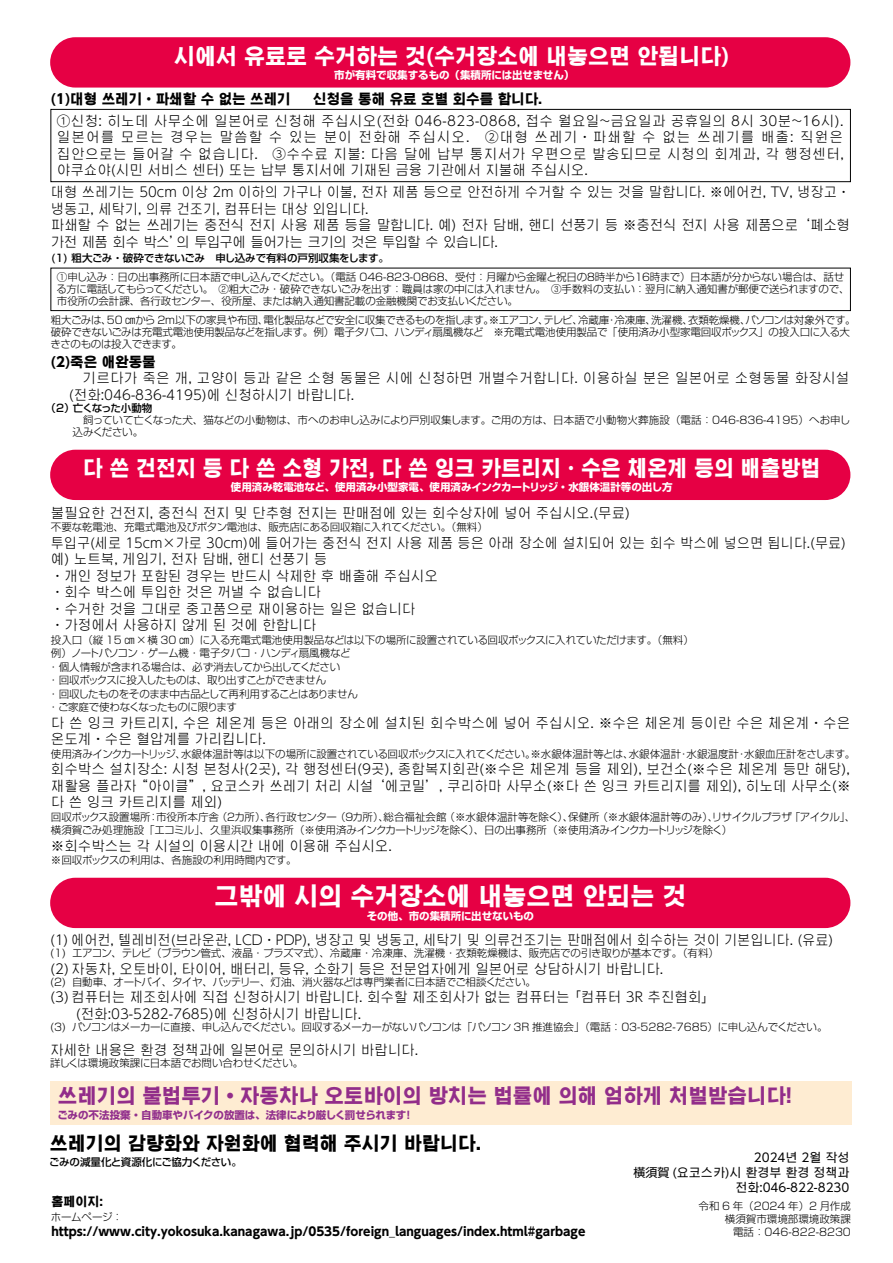
<style>
.page{position:relative;width:893px;height:1263px;background:#fff}
.page>*{position:absolute;margin:0;border:0;box-sizing:border-box;transform-origin:0 0}
.t1{font:700 24px "UD Shin Go Hang Koc";color:#fff}
.t2{font:700 21px "UD Shin Go Hang Koc";color:#fff;scale:.95 1}
.t3{font:700 21px "UD Shin Go Hang Koc";color:#fff}
.t4{font:700 19.5px "UD Shin Go Hang Koc";color:#922d8a}
.t5{font:700 18px "UD Shin Go Hang Koc";color:#000}
.t6{font:300 13.5px/16.5px "UD Shin Go Hang Koc";color:#000}
.t7{font:300 13.5px/16.5px "UD Shin Go Hang Koc";letter-spacing:.02em;color:#000}
.t8{font:700 13.5px "UD Shin Go Hang Koc";color:#000}
.t9{font:700 12px "UD Shin Go Hang Koc";color:#000}
.t10{font:12px/15px "UD Shin Go Hang Koc";color:#000;text-align:right}
.t11{font:300 10.5px/13.5px "Shin Go Pro";letter-spacing:-.02em;color:#000}
.t12{font:300 10.5px/12.8px "Shin Go Pro";color:#000;text-align:right}
.t13{font:700 10.5px "Shin Go Pro";color:#fff}
.t14{font:300 10.5px "Shin Go Pro";letter-spacing:-.045em;color:#000}
.t15{font:700 10.5px "Shin Go Pro";letter-spacing:-.015em;color:#92308d}
.t16{font:500 10.5px "Shin Go Pro";letter-spacing:-.01em;color:#000}
.t17{font:500 10.5px "Shin Go Pro";letter-spacing:-.03em;color:#000}
.t18{font:500 10.5px "Shin Go Pro";letter-spacing:-.085em;color:#000}
.s1{font-weight:400}
</style>
<div class="page">
<div style="left:50px;top:878px;width:800px;height:50px;background:#e60044;border-radius:25px"></div>
<div style="left:50px;top:37px;width:800px;height:51px;background:#e60044;border-radius:25px"></div>
<div style="left:50px;top:450px;width:800px;height:50px;background:#e60044;border-radius:25px"></div>
<div style="left:50px;top:1081px;width:801px;height:44px;background:#feecd2"></div>
<div style="left:50px;top:109px;width:801px;height:73px;border:1px solid #000"></div>
<div style="left:51px;top:268px;width:800px;height:43px;border:1px solid #000"></div>
<h2 class="t3" style="left:174px;top:40px;width:557px">시에서 유료로 수거하는 것(수거장소에 내놓으면 안됩니다)</h2>
<p class="t13" style="left:334px;top:66px;width:242px">市が有料で収集するもの（集積所には出せません）</p>
<p class="t8" style="left:51px;top:89px;width:241px">(1)대형 쓰레기ㆍ파쇄할 수 없는 쓰레기</p>
<p class="t8" style="left:313px;top:89px;width:231px">신청을 통해 유료 호별 회수를 합니다.</p>
<p class="t6" style="left:57px;top:112px;width:789px;text-align:justify">①신청: 히노데 사무소에 일본어로 신청해 주십시오(전화 046-823-0868, 접수 월요일~금요일과 공휴일의 8시 30분~16시). 일본어를 모르는 경우는 말씀할 수 있는 분이 전화해 주십시오.　②대형 쓰레기ㆍ파쇄할 수 없는 쓰레기를 배출: 직원은 집안으로는 들어갈 수 없습니다.　③수수료 지불: 다음 달에 납부 통지서가 우편으로 발송되므로 시청의 회계과, 각 행정센터, 야쿠쇼야(시민 서비스 센터) 또는 납부 통지서에 기재된 금융 기관에서 지불해 주십시오.</p>
<p class="t6" style="left:51px;top:184px;width:801px">대형 쓰레기는 50cm 이상 2m 이하의 가구나 이불, 전자 제품 등으로 안전하게 수거할 수 있는 것을 말합니다. ※에어컨, TV, 냉장고ㆍ냉동고, 세탁기, 의류 건조기, 컴퓨터는 대상 외입니다.<br>파쇄할 수 없는 쓰레기는 충전식 전지 사용 제품 등을 말합니다. 예) 전자 담배, 핸디 선풍기 등 ※충전식 전지 사용 제품으로 ‘폐소형 가전 제품 회수 박스’의 투입구에 들어가는 크기의 것은 투입할 수 있습니다.</p>
<p class="t11" style="left:57px;top:270px;width:794px;line-height:12px">①申し込み：日の出事務所に日本語で申し込んでください。（電話 046-823-0868、受付：月曜から金曜と祝日の８時半から１６時まで）日本語が分からない場合は、話せる方に電話してもらってください。　②粗大ごみ・破砕できないごみを出す：職員は家の中には入れません。　③手数料の支払い：翌月に納入通知書が郵便で送られますので、市役所の会計課、各行政センター、役所屋、または納入通知書記載の金融機関でお支払いください。</p>
<p class="t16" style="left:51px;top:250px;width:340px">(1) 粗大ごみ・破砕できないごみ　申し込みで有料の戸別収集をします。</p>
<p class="t11" style="left:51px;top:313px;width:807px;line-height:12px">粗大ごみは、50 ㎝から 2ｍ以下の家具や布団、電化製品などで安全に収集できるものを指します。※エアコン、テレビ、冷蔵庫・冷凍庫、洗濯機、衣類乾燥機、パソコンは対象外です。破砕できないごみは充電式電池使用製品などを指します。例）電子タバコ、ハンディ扇風機など　※充電式電池使用製品で「使用済み小型家電回収ボックス」の投入口に入る大きさのものは投入できます。</p>
<p class="t8" style="left:51px;top:352px;width:106px">(2)죽은 애완동물</p>
<p class="t7" style="left:69px;top:369px;width:782px">　기르다가 죽은 개, 고양이 등과 같은 소형 동물은 시에 신청하면 개별수거합니다. 이용하실 분은 일본어로 소형동물 화장시설 (전화:046-836-4195)에 신청하시기 바랍니다.</p>
<p class="t18" style="left:46px;top:399px;width:108px">（2）亡くなった小動物</p>
<p class="t12" style="left:73px;top:412px;width:779px;line-height:12px;text-align:left">　飼っていて亡くなった犬、猫などの小動物は、市へのお申し込みにより戸別収集します。ご用の方は、日本語で小動物火葬施設（電話：046-836-4195）へお申し込みください。</p>
<h2 class="t2" style="left:83px;top:453px;width:778px">다 쓴 건전지 등 다 쓴 소형 가전, 다 쓴 잉크 카트리지<span class="s1">·</span>수은 체온계 등의 배출방법</h2>
<p class="t13" style="left:231px;top:479px;width:443px">使用済み乾電池など、使用済み小型家電、使用済みインクカートリッジ・水銀体温計等の出し方</p>
<p class="t6" style="left:51px;top:504px;width:581px">불필요한 건전지, 충전식 전지 및 단추형 전지는 판매점에 있는 회수상자에 넣어 주십시오.(무료)</p>
<p class="t11" style="left:51px;top:519px;width:439px">不要な乾電池、充電式電池及びボタン電池は、販売店にある回収箱に入れてください。（無料）</p>
<p class="t6" style="left:51px;top:534px;width:797px">투입구(세로 15cm×가로 30cm)에 들어가는 충전식 전지 사용 제품 등은 아래 장소에 설치되어 있는 회수 박스에 넣으면 됩니다.(무료) 예) 노트북, 게임기, 전자 담배, 핸디 선풍기 등<br>ㆍ개인 정보가 포함된 경우는 반드시 삭제한 후 배출해 주십시오<br>ㆍ회수 박스에 투입한 것은 꺼낼 수 없습니다<br>ㆍ수거한 것을 그대로 중고품으로 재이용하는 일은 없습니다<br>ㆍ가정에서 사용하지 않게 된 것에 한합니다</p>
<p class="t11" style="left:48px;top:632px;width:647px">投入口（縦 15 ㎝×横 30 ㎝）に入る充電式電池使用製品などは以下の場所に設置されている回収ボックスに入れていただけます。（無料）例）ノートパソコン・ゲーム機・電子タバコ・ハンディ扇風機など<br>・個人情報が含まれる場合は、必ず消去してから出してください<br>・回収ボックスに投入したものは、取り出すことができません<br>・回収したものをそのまま中古品として再利用することはありません<br>・ご家庭で使わなくなったものに限ります</p>
<p class="t6" style="left:51px;top:714px;width:801px">다 쓴 잉크 카트리지, 수은 체온계 등은 아래의 장소에 설치된 회수박스에 넣어 주십시오. ※수은 체온계 등이란 수은 체온계·수은 온도계·수은 혈압계를 가리킵니다.</p>
<p class="t11" style="left:51px;top:746px;width:806px">使用済みインクカートリッジ、水銀体温計等は以下の場所に設置されている回収ボックスに入れてください。※水銀体温計等とは、水銀体温計・水銀温度計・水銀血圧計をさします。</p>
<p class="t6" style="left:51px;top:761px;width:801px;text-align:justify">회수박스 설치장소: 시청 본청사(2곳), 각 행정센터(9곳), 종합복지회관(※수은 체온계 등을 제외), 보건소(※수은 체온계 등만 해당), 재활용 플라자 “아이클”, 요코스카 쓰레기 처리 시설 ‘에코밀’, 쿠리하마 사무소(※다 쓴 잉크 카트리지를 제외), 히노데 사무소(※ 다 쓴 잉크 카트리지를 제외)</p>
<p class="t11" style="left:51px;top:809px;width:806px">回収ボックス設置場所：市役所本庁舎（２カ所）、各行政センター（９カ所）、総合福祉会館（※水銀体温計等を除く）、保健所（※水銀体温計等のみ）、リサイクルプラザ「アイクル」、横須賀ごみ処理施設「エコミル」、久里浜収集事務所（※使用済みインクカートリッジを除く）、日の出事務所（※使用済みインクカートリッジを除く）</p>
<p class="t6" style="left:51px;top:837px;width:342px">※회수박스는 각 시설의 이용시간 내에 이용해 주십시오.</p>
<p class="t12" style="left:51px;top:853px;width:247px">※回収ボックスの利用は、各施設の利用時間内です。</p>
<h1 class="t1" style="left:214px;top:879px;width:473px">그밖에 시의 수거장소에 내놓으면 안되는 것</h1>
<p class="t13" style="left:367px;top:908px;width:169px">その他、市の集積所に出せないもの</p>
<p class="t6" style="left:50px;top:932px;width:785px">(1) 에어컨, 텔레비전(브라운관, LCDㆍPDP), 냉장고 및 냉동고, 세탁기 및 의류건조기는 판매점에서 회수하는 것이 기본입니다. (유료)</p>
<p class="t11" style="left:50px;top:945px;width:670px">(1) エアコン、テレビ（ブラウン管式、液晶・プラズマ式）、冷蔵庫・冷凍庫、洗濯機・衣類乾燥機は、販売店での引き取りが基本です。（有料）</p>
<p class="t6" style="left:50px;top:960px;width:615px">(2) 자동차, 오토바이, 타이어, 배터리, 등유, 소화기 등은 전문업자에게 일본어로 상담하시기 바랍니다.</p>
<p class="t11" style="left:50px;top:974px;width:487px">(2) 自動車、オートバイ、タイヤ、バッテリー、灯油、消火器などは専門業者に日本語でご相談ください。</p>
<p class="t6" style="left:76px;top:989px;width:641px;text-indent:-26px">(3) 컴퓨터는 제조회사에 직접 신청하시기 바랍니다. 회수할 제조회사가 없는 컴퓨터는 「컴퓨터 3R 추진협회」(전화:03-5282-7685)에 신청하시기 바랍니다.</p>
<p class="t14" style="left:50px;top:1018px;width:779px">(3) パソコンはメーカーに直接、申し込んでください。回収するメーカーがないパソコンは「パソコン 3R 推進協会」（電話：03-5282-7685）に申し込んでください。</p>
<p class="t6" style="left:50px;top:1041px;width:369px">자세한 내용은 환경 정책과에 일본어로 문의하시기 바랍니다.</p>
<p class="t11" style="left:50px;top:1055px;width:255px">詳しくは環境政策課に日本語でお問い合わせください。</p>
<h3 class="t4" style="left:58px;top:1081px;width:736px">쓰레기의 불법투기·자동차나 오토바이의 방치는 법률에 의해 엄하게 처벌받습니다!</h3>
<p class="t15" style="left:58px;top:1106px;width:357px">ごみの不法投棄・自動車やバイクの放置は、法律により厳しく罰せられます！</p>
<h3 class="t5" style="left:50px;top:1130px;width:433px">쓰레기의 감량화와 자원화에 협력해 주시기 바랍니다.</h3>
<p class="t17" style="left:49px;top:1154px;width:194px">ごみの減量化と資源化にご協力ください。</p>
<p class="t9" style="left:51px;top:1192px;width:53px">홈페이지:</p>
<p class="t11" style="left:51px;top:1209px;width:73px">ホームページ：</p>
<p class="t9" style="left:51px;top:1222px;width:536px">https://www.city.yokosuka.kanagawa.jp/0535/foreign_languages/index.html#garbage</p>
<p class="t10" style="left:633px;top:1149px;width:217px">2024년 2월 작성<br>橫須賀 (요코스카)시 환경부 환경 정책과 전화:046-822-8230</p>
<p class="t12" style="left:698px;top:1199px;width:154px">令和 6 年（2024 年）2 月作成横須賀市環境部環境政策課<br>電話：046-822-8230</p>
</div>
